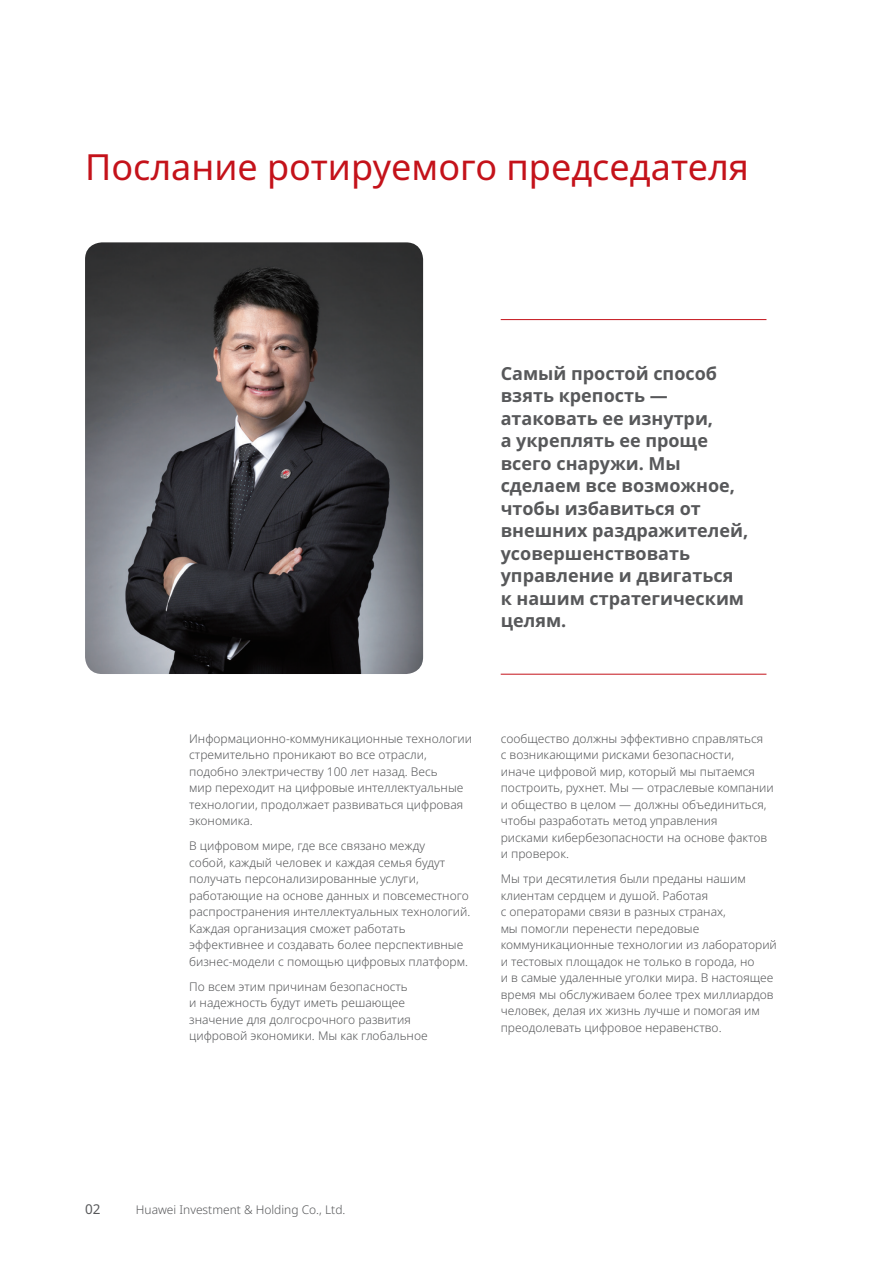
<style>
.page{position:relative;width:893px;height:1263px;background:#fff}
.page>*{position:absolute;margin:0;border:0;box-sizing:border-box;transform-origin:0 0}
.t1{font:36px "Noto Sans";color:#c4121a}
.t2{font:700 18px/22.5px "Noto Sans";color:#57585a}
.t3{font:13.5px "Noto Sans";color:#57585a}
.t4{font:300 12px/16.5px "Noto Sans";color:#57585a}
</style>
<div class="page">
<hr style="left:501px;top:319px;width:265px;height:1px;background:#c4121a">
<hr style="left:501px;top:674px;width:265px;height:1px;background:#c4121a">
<img style="left:85px;top:242px;width:338px;height:432px">
<h1 class="t1" style="left:85px;top:141px;width:665px">Послание ротируемого председателя</h1>
<p class="t2" style="left:501px;top:361px;width:249px">Самый простой способ взять крепость — атаковать ее изнутри,<br>а укреплять ее проще всего снаружи. Мы сделаем все возможное, чтобы избавиться от внешних раздражителей, усовершенствовать управление и двигаться к нашим стратегическим целям.</p>
<p class="t4" style="left:189px;top:730px;width:284px">Информационно-коммуникационные технологии стремительно проникают во все отрасли, подобно электричеству 100 лет назад. Весь<br>мир переходит на цифровые интеллектуальные технологии, продолжает развиваться цифровая экономика.</p>
<p class="t4" style="left:189px;top:838px;width:283px">В цифровом мире, где все связано между<br>собой, каждый человек и каждая семья будут получать персонализированные услуги, работающие на основе данных и повсеместного распространения интеллектуальных технологий.<br>Каждая организация сможет работать эффективнее и создавать более перспективные бизнес-модели с помощью цифровых платформ.</p>
<p class="t4" style="left:189px;top:978px;width:240px">По всем этим причинам безопасность<br>и надежность будут иметь решающее значение для долгосрочного развития цифровой экономики. Мы как глобальное</p>
<p class="t4" style="left:501px;top:730px;width:275px">сообщество должны эффективно справляться<br>с возникающими рисками безопасности,<br>иначе цифровой мир, который мы пытаемся построить, рухнет. Мы — отраслевые компании и общество в целом — должны объединиться, чтобы разработать метод управления<br>рисками кибербезопасности на основе фактов и проверок.</p>
<p class="t4" style="left:501px;top:871px;width:278px">Мы три десятилетия были преданы нашим клиентам сердцем и душой. Работая<br>с операторами связи в разных странах,<br>мы помогли перенести передовые коммуникационные технологии из лабораторий и тестовых площадок не только в города, но<br>и в самые удаленные уголки мира. В настоящее время мы обслуживаем более трех миллиардов человек, делая их жизнь лучше и помогая им преодолевать цифровое неравенство.</p>
<p class="t3" style="left:85px;top:1200px;width:17px">02</p>
<p class="t4" style="left:136px;top:1202px;width:211px">Huawei Investment &amp; Holding Co., Ltd.</p>
</div>
